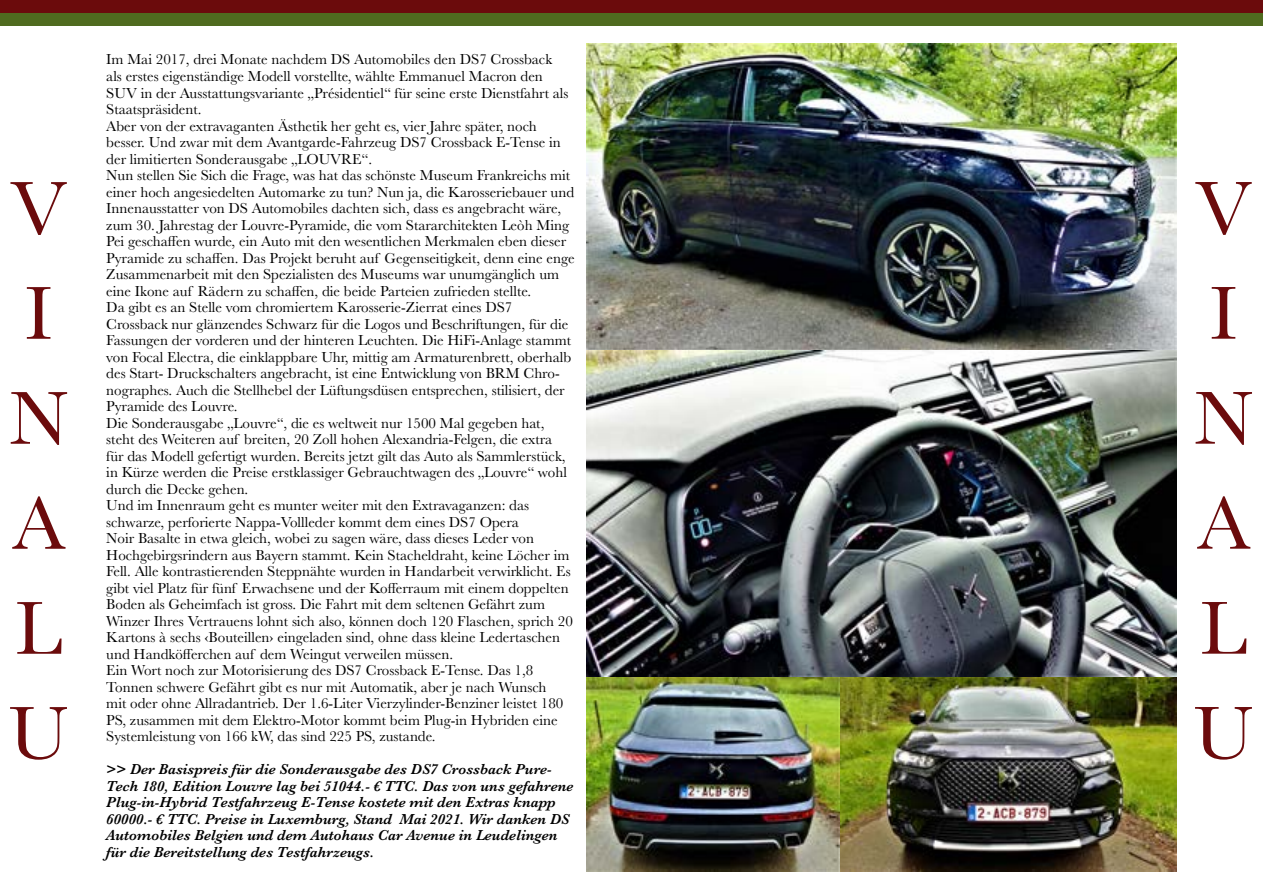
<style>
.page{position:relative;width:1263px;height:893px;background:#fff}
.page>*{position:absolute;margin:0;border:0;box-sizing:border-box;transform-origin:0 0}
.t1{font:78px/105px "Baskerville";color:#6b0b0c}
.t2{font:15px/16.5px "Baskerville";color:#000}
.t3{font:italic 600 15px/16.5px "Baskerville";color:#000}
</style>
<div class="page">
<div style="left:0;top:0;width:1263px;height:13px;background:#6b0b0c"></div>
<div style="left:0;top:13px;width:1263px;height:13px;background:#4f6b1f"></div>
<img style="left:587px;top:43px;width:590px;height:828px">
<p class="t2" style="left:106px;top:52px;width:470px">Im Mai 2017, drei Monate nachdem DS Automobiles den DS7 Crossback<br>als erstes eigenständige Modell vorstellte, wählte Emmanuel Macron den SUV in der Ausstattungsvariante „Présidentiel“ für seine erste Dienstfahrt als Staatspräsident.<br>Aber von der extravaganten Ästhetik her geht es, vier Jahre später, noch besser. Und zwar mit dem Avantgarde-Fahrzeug DS7 Crossback E-Tense in der limitierten Sonderausgabe „LOUVRE“.<br>Nun stellen Sie Sich die Frage, was hat das schönste Museum Frankreichs mit einer hoch angesiedelten Automarke zu tun? Nun ja, die Karosseriebauer und Innenausstatter von DS Automobiles dachten sich, dass es angebracht wäre, zum 30. Jahrestag der Louvre-Pyramide, die vom Stararchitekten Leòh Ming Pei geschaffen wurde, ein Auto mit den wesentlichen Merkmalen eben dieser Pyramide zu schaffen. Das Projekt beruht auf Gegenseitigkeit, denn eine enge Zusammenarbeit mit den Spezialisten des Museums war unumgänglich um eine Ikone auf Rädern zu schaffen, die beide Parteien zufrieden stellte.<br>Da gibt es an Stelle vom chromiertem Karosserie-Zierrat eines DS7<br>Crossback nur glänzendes Schwarz für die Logos und Beschriftungen, für die Fassungen der vorderen und der hinteren Leuchten. Die HiFi-Anlage stammt von Focal Electra, die einklappbare Uhr, mittig am Armaturenbrett, oberhalb des Start- Druckschalters angebracht, ist eine Entwicklung von BRM Chro&shy;nographes. Auch die Stellhebel der Lüftungsdüsen entsprechen, stilisiert, der Pyramide des Louvre.<br>Die Sonderausgabe „Louvre“, die es weltweit nur 1500 Mal gegeben hat, steht des Weiteren auf breiten, 20 Zoll hohen Alexandria-Felgen, die extra<br>für das Modell gefertigt wurden. Bereits jetzt gilt das Auto als Sammlerstück, in Kürze werden die Preise erstklassiger Gebrauchtwagen des „Louvre“ wohl durch die Decke gehen.<br>Und im Innenraum geht es munter weiter mit den Extravaganzen: das schwarze, perforierte Nappa-Vollleder kommt dem eines DS7 Opera<br>Noir Basalte in etwa gleich, wobei zu sagen wäre, dass dieses Leder von Hochgebirgsrindern aus Bayern stammt. Kein Stacheldraht, keine Löcher im Fell. Alle kontrastierenden Steppnähte wurden in Handarbeit verwirklicht. Es gibt viel Platz für fünf Erwachsene und der Kofferraum mit einem doppelten Boden als Geheimfach ist gross. Die Fahrt mit dem seltenen Gefährt zum Winzer Ihres Vertrauens lohnt sich also, können doch 120 Flaschen, sprich 20<br>Kartons à sechs ‹Bouteillen› eingeladen sind, ohne dass kleine Ledertaschen und Handköfferchen auf dem Weingut verweilen müssen.<br>Ein Wort noch zur Motorisierung des DS7 Crossback E-Tense. Das 1,8<br>Tonnen schwere Gefährt gibt es nur mit Automatik, aber je nach Wunsch<br>mit oder ohne Allradantrieb. Der 1.6-Liter Vierzylinder-Benziner leistet 180<br>PS, zusammen mit dem Elektro-Motor kommt beim Plug-in Hybriden eine Systemleistung von 166 kW, das sind 225 PS, zustande.</p>
<p class="t3" style="left:106px;top:761px;width:469px">&gt;&gt; Der Basispreis für die Sonderausgabe des DS7 Crossback Pure-Tech 180, Edition Louvre lag bei 51044.- € TTC. Das von uns gefahrene Plug-in-Hybrid Testfahrzeug E-Tense kostete mit den Extras knapp 60000.- € TTC. Preise in Luxemburg, Stand Mai 2021. Wir danken DS Automobiles Belgien und dem Autohaus Car Avenue in Leudelingen für die Bereitstellung des Testfahrzeugs.</p>
<h1 class="t1" style="left:9px;top:157px;width:62px">V<br>I<br>N<br>A<br>L<br>U</h1>
<h1 class="t1" style="left:1193px;top:157px;width:62px">V<br>I<br>N<br>A<br>L<br>U</h1>
</div>
